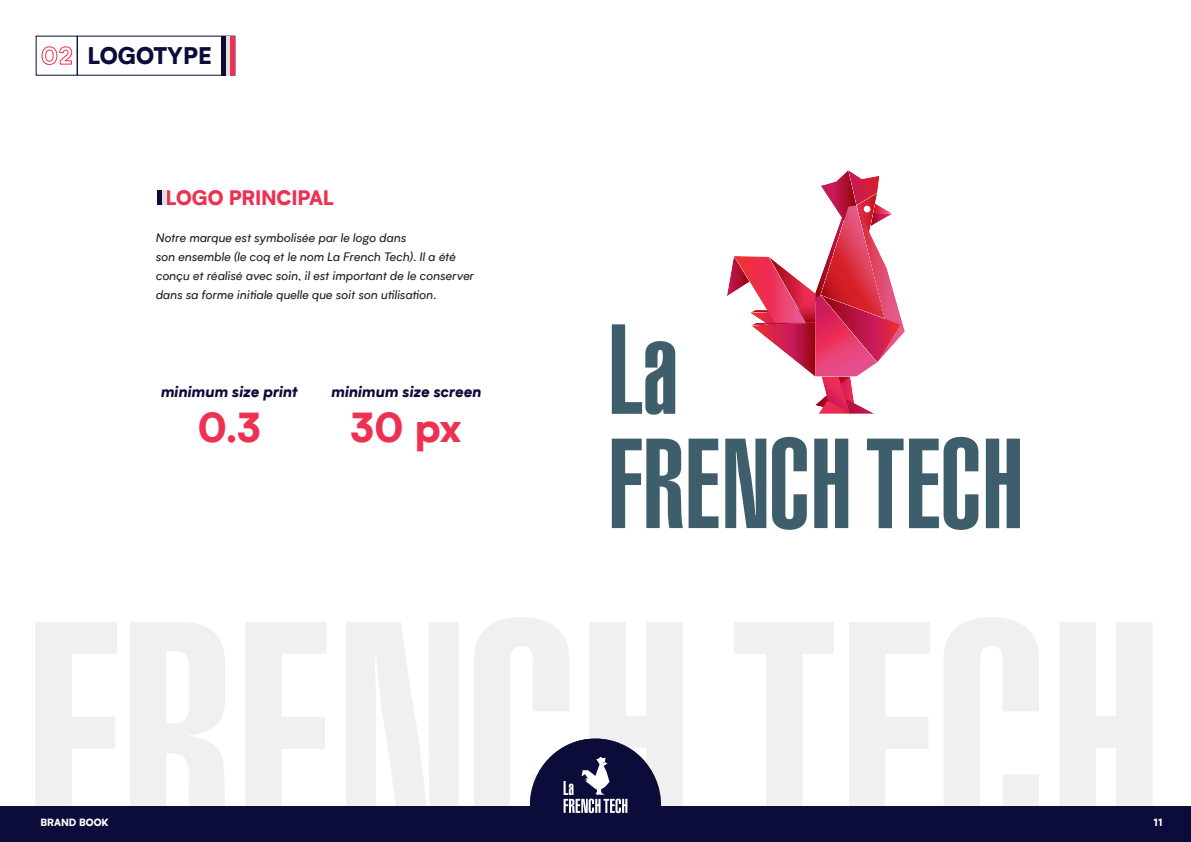
<style>
.page{position:relative;width:1191px;height:842px;background:#fff}
.page>*{position:absolute;margin:0;border:0;box-sizing:border-box;transform-origin:0 0}
.t1{font:900 40px "Biotif";color:#ee3051}
.t2{font:900 23px "Biotif";color:#0c0c3a}
.t3{font:900 20px "Biotif";letter-spacing:-.01em;color:#ee3051}
.t4{font:italic 900 15px "Biotif";letter-spacing:-.005em;color:#0c0c3a}
.t5{font:italic 12px/19px "Biotif";color:#231f20}
.t6{font:900 10px "Biotif";color:#fff}
</style>
<div class="page">
<div style="left:230px;top:36px;width:5px;height:39px;background:#ee3051"></div>
<hr style="left:226px;top:36px;width:4px;height:39px;background:#e0e1df">
<div style="left:221px;top:36px;width:5px;height:39px;background:#0c0c3a"></div>
<svg style="left:41px;top:46px;width:31px;height:19px"></svg>
<div style="left:162px;top:190px;width:5px;height:15px;background:#e0e1df"></div>
<div style="left:157px;top:190px;width:5px;height:15px;background:#0c0c3a"></div>
<svg style="left:727px;top:170px;width:178px;height:244px"></svg>
<svg style="left:612px;top:324px;width:63px;height:91px"></svg>
<svg style="left:612px;top:439px;width:106px;height:89px"></svg>
<svg style="left:725px;top:439px;width:41px;height:89px"></svg>
<svg style="left:772px;top:437px;width:35px;height:93px"></svg>
<svg style="left:814px;top:439px;width:34px;height:89px"></svg>
<svg style="left:867px;top:439px;width:36px;height:89px"></svg>
<svg style="left:909px;top:437px;width:69px;height:93px"></svg>
<svg style="left:985px;top:439px;width:35px;height:89px;background:#677f8a"></svg>
<svg style="left:35px;top:622px;width:82px;height:184px"></svg>
<svg style="left:130px;top:622px;width:95px;height:184px"></svg>
<svg style="left:246px;top:622px;width:81px;height:184px"></svg>
<svg style="left:346px;top:622px;width:112px;height:184px"></svg>
<svg style="left:734px;top:622px;width:100px;height:184px"></svg>
<svg style="left:849px;top:622px;width:81px;height:184px"></svg>
<svg style="left:944px;top:617px;width:95px;height:189px"></svg>
<svg style="left:1059px;top:622px;width:93px;height:184px"></svg>
<div style="left:0;top:806px;width:1191px;height:36px;background:#0c0c3a"></div>
<svg style="left:474px;top:617px;width:209px;height:197px"></svg>
<h2 class="t2" style="left:88px;top:42px;width:126px">LOGOTYPE</h2>
<h3 class="t3" style="left:166px;top:185px;width:170px">LOGO PRINCIPAL</h3>
<p class="t5" style="left:156px;top:228px;width:320px">Notre marque est symbolisée par le logo dans<br>son ensemble (le coq et le nom La French Tech). Il a été conçu et réalisé avec soin, il est important de le conserver dans sa forme initiale quelle que soit son utilisation.</p>
<p class="t4" style="left:161px;top:384px;width:138px">minimum size print</p>
<h1 class="t1" style="left:197px;top:403px;width:66px">0.3</h1>
<p class="t4" style="left:331px;top:384px;width:152px">minimum size screen</p>
<h1 class="t1" style="left:351px;top:403px;width:113px">30 px</h1>
<p class="t6" style="left:41px;top:816px;width:70px">BRAND BOOK</p>
<p class="t6" style="left:1153px;top:816px;width:11px">11</p>
</div>
